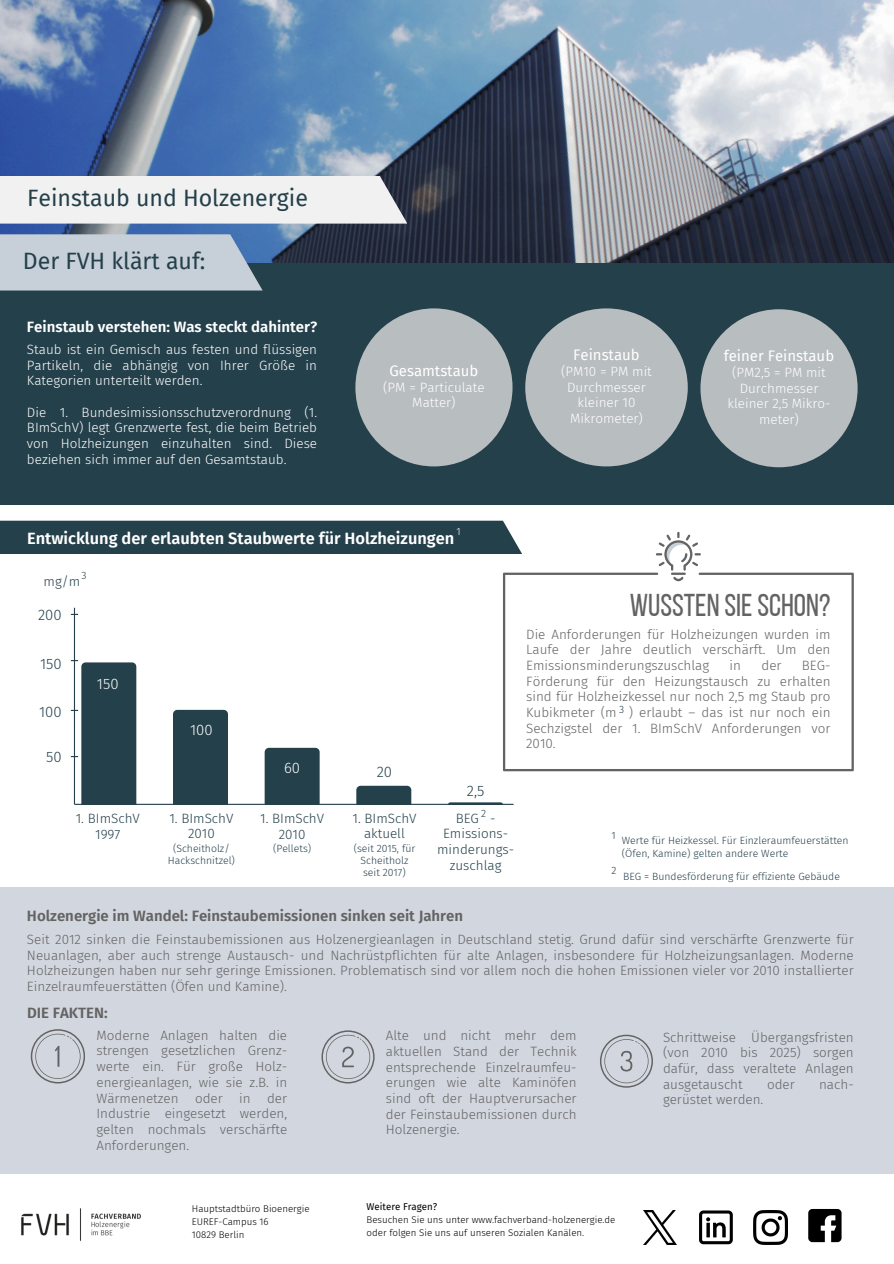
<style>
.page{position:relative;width:894px;height:1264px;background:#fff}
.page>*{position:absolute;margin:0;border:0;box-sizing:border-box;transform-origin:0 0}
.t1{font:31.5px "Bebas Neue";color:#646363}
.t2{font:23.1px "Fira Sans";color:#24404b}
.t3{font:600 16.35px "Fira Sans";color:#fff}
.t4{font:600 15px "Fira Sans";color:#646363}
.t5{font:600 15px "Fira Sans";color:#fff}
.t6{font:14.85px "Fira Sans";color:#fff}
.t7{font:300 14.85px "Fira Sans";color:#24404b}
.t8{font:300 14.85px "Fira Sans";color:#fff}
.t9{font:300 13.5px/15.6px "Fira Sans";color:#646363;text-align:justify}
.t10{font:300 13.5px/15.6px "Fira Sans";color:#fff;text-align:justify}
.t11{font:300 13.5px/15.6px "Fira Sans";color:#24404b;text-align:center}
.t12{font:300 13.35px/15.8px "Fira Sans";color:#fff;text-align:center}
.t13{font:300 13.35px/15.6px "Fira Sans";color:#24404b;text-align:center}
.t14{font:300 10.5px/12.1px "Fira Sans";color:#24404b;text-align:center}
.t15{font:300 10.5px "Fira Sans";color:#fff}
.t16{font:300 9.75px "Fira Sans";color:#000}
.t17{font:9.75px "Fira Sans";color:#000}
</style>
<div class="page">
<div style="left:0;top:249px;width:893px;height:255px;background:#24404b"></div>
<img style="left:0;top:0;width:893px;height:262px">
<div style="left:0;top:234px;width:262px;height:56px;background:#c7d0d8"></div>
<div style="left:0;top:176px;width:407px;height:47px;background:#f1f1f1"></div>
<div style="left:0;top:887px;width:893px;height:287px;background:#d2d7df"></div>
<div style="left:173px;top:710px;width:55px;height:93px;background:#24404b"></div>
<div style="left:264px;top:747px;width:55px;height:56px;background:#24404b"></div>
<svg style="left:356px;top:785px;width:55px;height:18px"></svg>
<svg style="left:449px;top:802px;width:53px;height:1px"></svg>
<div style="left:0;top:520px;width:522px;height:34px;background:#24404b"></div>
<hr style="left:74px;top:803px;width:439px;height:2px;background:#24404b">
<hr style="left:74px;top:607px;width:1px;height:197px;background:#24404b">
<div style="left:355px;top:308px;width:157px;height:158px;background:#b8bdbf;border-radius:50%"></div>
<div style="left:525px;top:308px;width:162px;height:158px;background:#b8bdbf;border-radius:50%"></div>
<div style="left:700px;top:309px;width:157px;height:158px;background:#b8bdbf;border-radius:50%"></div>
<svg style="left:31px;top:1029px;width:54px;height:54px"></svg>
<svg style="left:321px;top:1030px;width:53px;height:53px"></svg>
<svg style="left:600px;top:1034px;width:52px;height:53px"></svg>
<svg style="left:656px;top:532px;width:44px;height:38px"></svg>
<svg style="left:503px;top:572px;width:350px;height:199px"></svg>
<svg style="left:71px;top:660px;width:65px;height:144px"></svg>
<img style="left:21px;top:1208px;width:120px;height:33px">
<svg style="left:699px;top:1210px;width:33px;height:34px"></svg>
<img style="left:643px;top:1210px;width:33px;height:34px">
<svg style="left:808px;top:1209px;width:33px;height:33px"></svg>
<img style="left:753px;top:1210px;width:34px;height:34px">
<p class="t2" style="left:27px;top:185px;width:282px">Feinstaub und Holzenergie</p>
<h5 class="t2" style="left:23px;top:247px;width:184px">Der FVH klärt auf:</h5>
<p class="t5" style="left:27px;top:318px;width:291px">Feinstaub verstehen: Was steckt dahinter?</p>
<h5 class="t10" style="left:27px;top:342px;width:291px">Staub ist ein Gemisch aus festen und flüssigen Partikeln, die abhängig von Ihrer Größe in Kategorien unterteilt werden.</h5>
<p class="t10" style="left:27px;top:404px;width:291px">Die 1. Bundesimissionsschutzverordnung (1.<br>BImSchV) legt Grenzwerte fest, die beim Betrieb von Holzheizungen einzuhalten sind. Diese beziehen sich immer auf den Gesamtstaub.</p>
<p class="t6" style="left:389px;top:362px;width:90px">Gesamtstaub</p>
<p class="t12" style="left:383px;top:379px;width:103px">(PM = Particulate<br>Matter)</p>
<p class="t15" style="left:456px;top:525px;width:6px">1</p>
<h4 class="t3" style="left:27px;top:528px;width:428px">Entwicklung der erlaubten Staubwerte für Holzheizungen</h4>
<h6 class="t11" style="left:44px;top:573px;width:38px">mg/m</h6>
<p class="t14" style="left:81px;top:569px;width:7px">3</p>
<p class="t7" style="left:38px;top:606px;width:25px">200</p>
<p class="t7" style="left:40px;top:654px;width:23px">150</p>
<p class="t7" style="left:39px;top:703px;width:24px">100</p>
<h6 class="t7" style="left:46px;top:748px;width:17px">50</h6>
<h6 class="t8" style="left:97px;top:675px;width:23px">150</h6>
<h6 class="t8" style="left:190px;top:721px;width:24px">100</h6>
<h6 class="t8" style="left:284px;top:759px;width:18px">60</h6>
<h6 class="t7" style="left:376px;top:762px;width:17px">20</h6>
<h6 class="t7" style="left:467px;top:782px;width:19px">2,5</h6>
<h2 class="t6" style="left:573px;top:346px;width:68px">Feinstaub</h2>
<h2 class="t12" style="left:561px;top:363px;width:92px">(PM10 = PM mit<br>Durchmesser kleiner 10<br>Mikrometer)</h2>
<h2 class="t6" style="left:723px;top:347px;width:112px">feiner Feinstaub</h2>
<h2 class="t12" style="left:727px;top:364px;width:104px">(PM2,5 = PM mit<br>Durchmesser kleiner 2,5 Mikro&shy;meter)</h2>
<p class="t1" style="left:629px;top:592px;width:202px">WUSSTEN SIESCHON?</p>
<h5 class="t9" style="left:526px;top:626px;width:306px">Die Anforderungen für Holzheizungen wurden im Laufe der Jahre deutlich verschärft. Um den Emissionsminderungszuschlag</h5>
<h5 class="t9" style="left:729px;top:657px;width:13px">in</h5>
<h5 class="t9" style="left:761px;top:657px;width:22px">der</h5>
<h5 class="t9" style="left:526px;top:657px;width:306px;text-indent:275px">BEG-Förderung für den Heizungstausch zu erhalten sind für Holzheizkessel nur noch 2,5 mg Staub pro Kubikmeter (m ) erlaubt – das ist nur noch ein Sechzigstel der 1. BImSchV Anforderungen vor 2010.</h5>
<p class="t14" style="left:619px;top:704px;width:7px">3</p>
<p class="t11" style="left:76px;top:810px;width:66px">1. BImSchV<br>1997</p>
<h4 class="t13" style="left:169px;top:810px;width:65px">1. BImSchV<br>2010</h4>
<p class="t14" style="left:173px;top:842px;width:58px">(Scheitholz/</p>
<h1 class="t14" style="left:168px;top:854px;width:69px">Hackschnitzel)</h1>
<p class="t13" style="left:260px;top:810px;width:65px">1. BImSchV<br>2010</p>
<h4 class="t14" style="left:273px;top:842px;width:40px">(Pellets)</h4>
<h6 class="t13" style="left:352px;top:810px;width:65px">1. BImSchV aktuell</h6>
<p class="t14" style="left:353px;top:842px;width:63px">(seit 2015, für<br>Scheitholz</p>
<p class="t14" style="left:363px;top:866px;width:44px">seit 2017)</p>
<h3 class="t14" style="left:481px;top:807px;width:6px">2</h3>
<p class="t11" style="left:455px;top:810px;width:41px">BEG -</p>
<h6 class="t11" style="left:437px;top:826px;width:78px">Emissions&shy;minderungs&shy;zuschlag</h6>
<p class="t14" style="left:621px;top:834px;width:228px;text-align:left">Werte für Heizkessel. Für Einzleraumfeuerstätten (Öfen, Kamine) gelten andere Werte</p>
<p class="t14" style="left:611px;top:829px;width:6px">1</p>
<p class="t14" style="left:611px;top:864px;width:6px">2</p>
<p class="t14" style="left:623px;top:870px;width:218px">BEG = Bundesförderung für effiziente Gebäude</p>
<p class="t4" style="left:27px;top:906px;width:437px">Holzenergie im Wandel: Feinstaubemissionen sinken seit Jahren</p>
<p class="t9" style="left:27px;top:931px;width:828px">Seit 2012 sinken die Feinstaubemissionen aus Holzenergieanlagen in Deutschland stetig. Grund dafür sind verschärfte Grenzwerte für Neuanlagen, aber auch strenge Austausch- und Nachrüstpflichten für alte Anlagen, insbesondere für Holzheizungsanlagen. Moderne Holzheizungen haben nur sehr geringe Emissionen. Problematisch sind vor allem noch die hohen Emissionen vieler vor 2010 installierter Einzelraumfeuerstätten (Öfen und Kamine).</p>
<p class="t9" style="left:96px;top:1027px;width:192px">Moderne Anlagen halten die strengen gesetzlichen Grenz&shy;werte ein. Für große Holz&shy;energieanlagen, wie sie z.B. in Wärmenetzen oder in der Industrie eingesetzt werden, gelten nochmals verschärfte Anforderungen.</p>
<p class="t4" style="left:27px;top:1003px;width:82px">DIE FAKTEN:</p>
<p class="t9" style="left:386px;top:1028px;width:192px">Alte und nicht mehr dem aktuellen Stand der Technik entsprechende Einzelraumfeu&shy;erungen wie alte Kaminöfen sind oft der Hauptverursacher der Feinstaubemissionen durch Holzenergie.</p>
<p class="t9" style="left:662px;top:1029px;width:192px">Schrittweise Übergangsfristen (von 2010 bis 2025) sorgen dafür, dass veraltete Anlagen ausgetauscht</p>
<p class="t9" style="left:766px;top:1076px;width:29px">oder</p>
<p class="t9" style="left:818px;top:1076px;width:36px">nach-</p>
<p class="t9" style="left:662px;top:1091px;width:102px">gerüstet werden.</p>
<p class="t16" style="left:192px;top:1202px;width:119px">Hauptstadtbüro Bioenergie</p>
<p class="t16" style="left:192px;top:1215px;width:78px">EUREF-Campus 16</p>
<p class="t16" style="left:192px;top:1228px;width:54px">10829 Berlin</p>
<p class="t17" style="left:366px;top:1201px;width:72px">Weitere Fragen?</p>
<h6 class="t16" style="left:366px;top:1213px;width:250px">Besuchen Sie uns unter www.fachverband-holzenergie.de</h6>
<p class="t16" style="left:366px;top:1226px;width:219px">oder folgen Sie uns auf unseren Sozialen Kanälen.</p>
</div>
